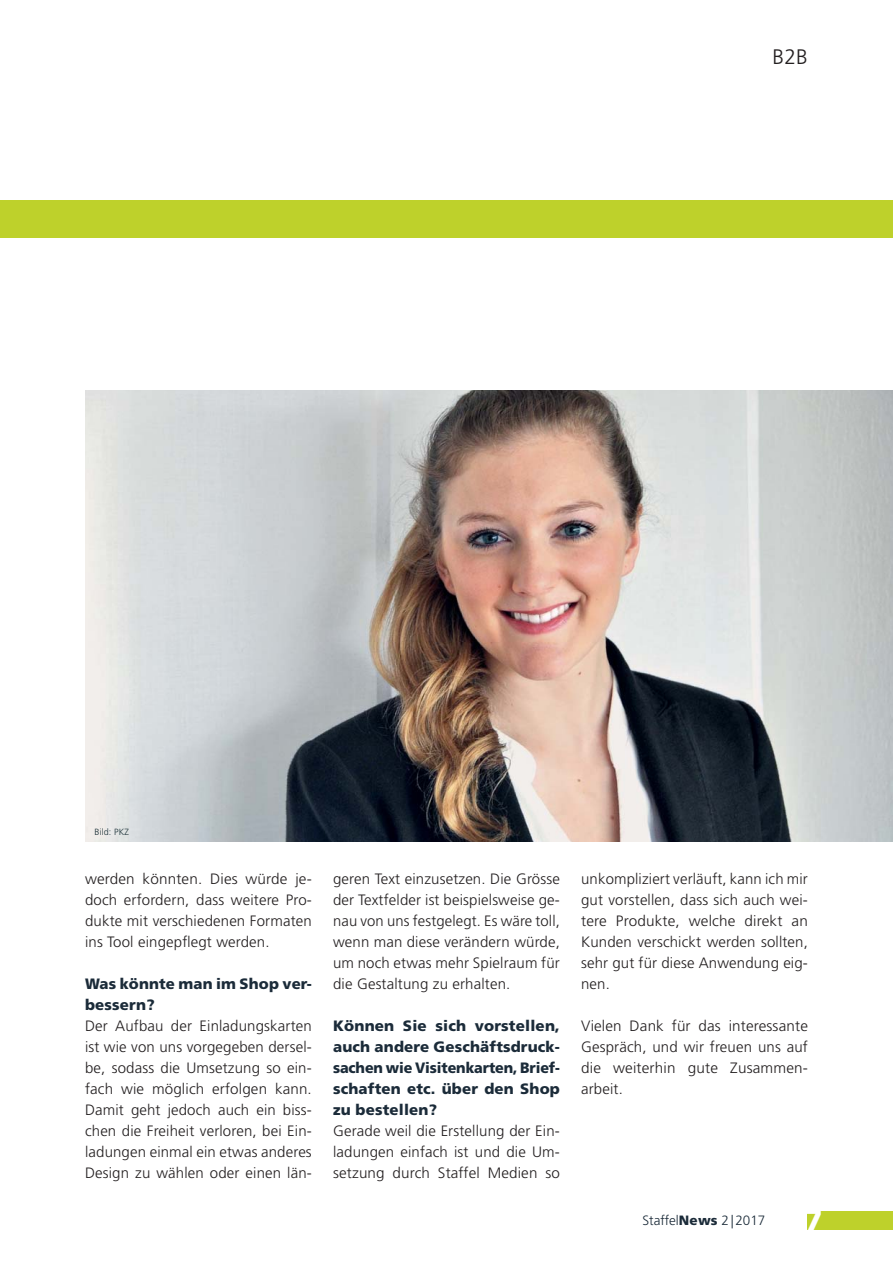
<style>
.page{position:relative;width:893px;height:1263px;background:#fff}
.page>*{position:absolute;margin:0;border:0;box-sizing:border-box;transform-origin:0 0}
.t1{font:900 28.5px "Frutiger LT Std";color:#fff}
.t2{font:300 21px "Frutiger LT Std";color:#231f20}
.t3{font:300 15px/21px "Frutiger LT Std";letter-spacing:.01em;color:#231f20;text-align:justify}
.t4{font:900 15px/21px "Frutiger LT Std";letter-spacing:.01em;color:#1b2b39}
.t5{font:300 13.5px "Frutiger LT Std";color:#1b2b39}
.t6{font:300 9px "Frutiger LT Std";letter-spacing:.01em;color:#1b3138}
.s1{font-weight:900}
</style>
<div class="page">
<div style="left:808px;top:1211px;width:85px;height:18px;background:#bed12b"></div>
<div style="left:0;top:201px;width:893px;height:37px;background:#bed12b"></div>
<img style="left:85px;top:390px;width:808px;height:452px">
<h2 class="t2" style="left:772px;top:46px;width:37px">B2B</h2>
<p class="t6" style="left:95px;top:828px;width:36px">Bild: PKZ</p>
<p class="t3" style="left:85px;top:869px;width:228px">werden könnten. Dies würde je&shy;doch erfordern, dass weitere Pro&shy;dukte mit verschiedenen Formaten ins Tool eingepflegt werden.</p>
<p class="t4" style="left:85px;top:974px;width:228px">Was könnte man im Shop ver&shy;bessern?</p>
<p class="t3" style="left:85px;top:1016px;width:228px">Der Aufbau der Einladungskarten ist wie von uns vorgegeben dersel&shy;be, sodass die Umsetzung so ein&shy;fach wie möglich erfolgen kann.<br>Damit geht jedoch auch ein biss&shy;chen die Freiheit verloren, bei Ein&shy;ladungen einmal ein etwas anderes Design zu wählen oder einen län-</p>
<p class="t3" style="left:333px;top:869px;width:228px">geren Text einzusetzen. Die Grösse der Textfelder ist beispielsweise ge&shy;nau von uns festgelegt. Es wäre toll, wenn man diese verändern würde, um noch etwas mehr Spielraum für die Gestaltung zu erhalten.</p>
<p class="t4" style="left:333px;top:1016px;width:228px;text-align:justify">Können Sie sich vorstellen, auch andere Geschäftsdruck&shy;sachen wie Visitenkarten, Brief - schaften etc. über den Shop zu bestellen?</p>
<p class="t3" style="left:333px;top:1121px;width:228px">Gerade weil die Erstellung der Ein&shy;ladungen einfach ist und die Um&shy;setzung durch Staffel Medien so</p>
<p class="t3" style="left:581px;top:869px;width:228px">unkompliziert verläuft, kann ich mir gut vorstellen, dass sich auch wei&shy;tere Produkte, welche direkt an Kunden verschickt werden sollten, sehr gut für diese Anwendung eig&shy;nen.</p>
<p class="t3" style="left:581px;top:1016px;width:228px">Vielen Dank für das interessante Gespräch, und wir freuen uns auf die weiterhin gute Zusammen&shy;arbeit.</p>
<p class="t5" style="left:642px;top:1213px;width:124px">Staffel<span class="s1">News</span> 2 | 2017</p>
<h1 class="t1" style="left:805px;top:1207px;width:19px">7</h1>
</div>
